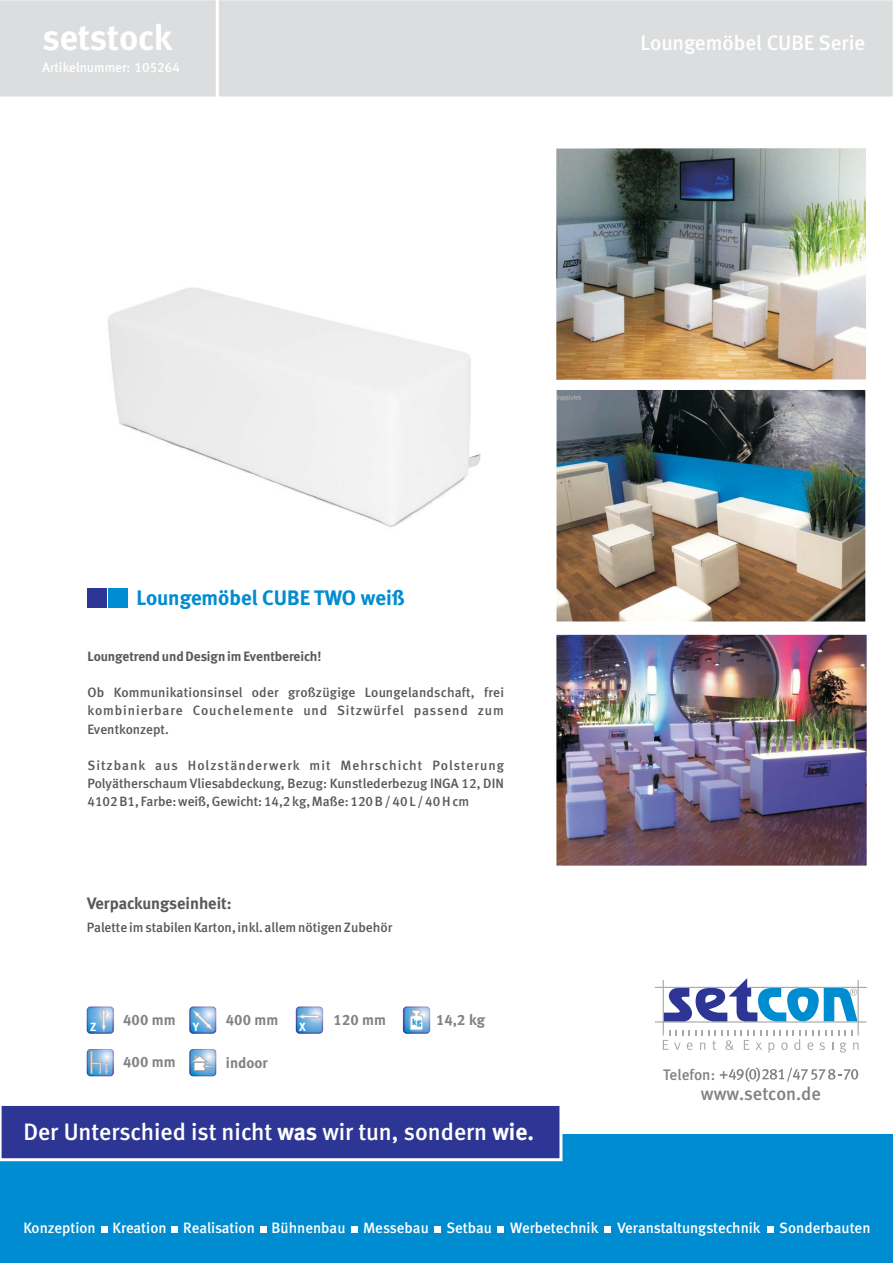
<style>
.page{position:relative;width:893px;height:1263px;background:#fff}
.page>*{position:absolute;margin:0;border:0;box-sizing:border-box;transform-origin:0 0}
.t1{font:36px "Meta Bold LF";color:#fff}
.t2{font:23.7px "Meta Medium LF";color:#fff}
.t3{font:21px "Meta Bold LF";color:#008cd0}
.t4{font:21px "Meta Medium LF";color:#fff}
.t5{font:18.45px "Meta Medium LF";color:#808285}
.t6{font:16.5px "Meta Bold LF";color:#58595b}
.t7{font:15.3px "Meta Medium LF";color:#808285}
.t8{font:15px "Meta Medium LF";color:#fff}
.t9{font:15px "Meta Bold LF";color:#808285}
.t10{font:13.5px/18.1px "Meta Medium LF";color:#58595b;text-align:justify}
.t11{font:13.5px "Meta Bold LF";color:#58595b}
.t12{font:13.5px "Meta Medium LF";color:#fff}
.t13{font:11.85px "Meta Bold LF";color:#fff}
.t14{font:8.7px "Meta Bold LF";color:#008cd0}
.s1{font-family:"Meta Bold LF"}
</style>
<div class="page">
<div style="left:0;top:1134px;width:893px;height:128px;background:#008cd0"></div>
<svg style="left:0;top:1105px;width:562px;height:56px;background:#3d449c"></svg>
<svg style="left:172px;top:1226px;width:6px;height:6px"></svg>
<svg style="left:101px;top:1226px;width:6px;height:6px"></svg>
<svg style="left:260px;top:1226px;width:6px;height:6px"></svg>
<svg style="left:351px;top:1226px;width:6px;height:6px"></svg>
<div style="left:434px;top:1226px;width:7px;height:6px;background:#fff"></div>
<svg style="left:605px;top:1226px;width:6px;height:6px"></svg>
<svg style="left:498px;top:1226px;width:6px;height:6px"></svg>
<svg style="left:767px;top:1226px;width:6px;height:6px"></svg>
<svg style="left:655px;top:978px;width:212px;height:75px"></svg>
<svg style="left:720px;top:1067px;width:138px;height:15px"></svg>
<div style="left:0;top:0;width:893px;height:97px;background:#dcddde"></div>
<div style="left:87px;top:588px;width:20px;height:19px;background:#2e3695"></div>
<div style="left:109px;top:588px;width:19px;height:19px;background:#008cd0"></div>
<img style="left:403px;top:1006px;width:27px;height:28px">
<svg style="left:410px;top:1010px;width:13px;height:20px"></svg>
<img style="left:87px;top:1006px;width:27px;height:28px">
<svg style="left:101px;top:1008px;width:5px;height:24px"></svg>
<img style="left:296px;top:1006px;width:27px;height:28px">
<svg style="left:298px;top:1014px;width:24px;height:5px"></svg>
<img style="left:189px;top:1006px;width:28px;height:28px">
<svg style="left:193px;top:1010px;width:20px;height:20px"></svg>
<img style="left:87px;top:1049px;width:27px;height:27px">
<svg style="left:90px;top:1051px;width:18px;height:24px"></svg>
<img style="left:189px;top:1049px;width:28px;height:27px">
<div style="left:194px;top:1062px;width:11px;height:8px;background:#fff"></div>
<div style="left:194px;top:1062px;width:11px;height:9px;border:1px solid #a7a9ac"></div>
<svg style="left:191px;top:1055px;width:21px;height:13px"></svg>
<img style="left:108px;top:287px;width:373px;height:240px">
<img style="left:556px;top:148px;width:311px;height:718px">
<h1 class="t1" style="left:42px;top:24px;width:131px">setstock</h1>
<p class="t12" style="left:42px;top:63px;width:139px">Artikelnummer: 105264</p>
<h3 class="t4" style="left:640px;top:35px;width:226px">Loungemöbel CUBE Serie</h3>
<h3 class="t3" style="left:136px;top:589px;width:270px">Loungemöbel CUBE TWO weiß</h3>
<p class="t11" style="left:87px;top:651px;width:235px">Loungetrend und Design im Eventbereich!</p>
<p class="t10" style="left:87px;top:685px;width:418px">Ob Kommunikationsinsel oder großzügige Loungelandschaft, frei kombinierbare Couchelemente und Sitzwürfel passend zum Eventkonzept.</p>
<p class="t10" style="left:87px;top:757px;width:418px">Sitzbank aus Holzständerwerk mit Mehrschicht Polsterung Polyätherschaum Vliesabdeckung, Bezug: Kunstlederbezug INGA 12, DIN 4102 B1, Farbe: weiß, Gewicht: 14,2 kg, Maße: 120 B / 40 L / 40 H cm</p>
<p class="t6" style="left:87px;top:897px;width:146px">Verpackungseinheit:</p>
<p class="t10" style="left:87px;top:919px;width:307px">Palette im stabilen Karton, inkl. allem nötigen Zubehör</p>
<p class="t9" style="left:123px;top:1014px;width:54px">400 mm</p>
<p class="t9" style="left:226px;top:1014px;width:54px">400 mm</p>
<p class="t9" style="left:334px;top:1014px;width:54px">120 mm</p>
<p class="t9" style="left:436px;top:1014px;width:50px">14,2 kg</p>
<p class="t9" style="left:123px;top:1056px;width:54px">400 mm</p>
<p class="t9" style="left:226px;top:1057px;width:43px">indoor</p>
<p class="t14" style="left:412px;top:1019px;width:11px">kg</p>
<p class="t13" style="left:90px;top:1023px;width:8px">Z</p>
<p class="t13" style="left:193px;top:1023px;width:8px">Y</p>
<p class="t13" style="left:299px;top:1023px;width:8px">X</p>
<h2 class="t2" style="left:23px;top:1123px;width:512px">Der Unterschied ist nicht <span class="s1">was</span> wir tun, sondern <span class="s1">wie.</span></h2>
<p class="t7" style="left:663px;top:1068px;width:53px">Telefon:</p>
<h3 class="t5" style="left:701px;top:1086px;width:121px">www.setcon.de</h3>
<p class="t8" style="left:23px;top:1222px;width:576px">Konzeption Kreation Realisation Bühnenbau Messebau Setbau Werbetechnik</p>
<p class="t8" style="left:618px;top:1222px;width:144px">Veranstaltungstechnik</p>
<p class="t8" style="left:779px;top:1222px;width:93px">Sonderbauten</p>
</div>
